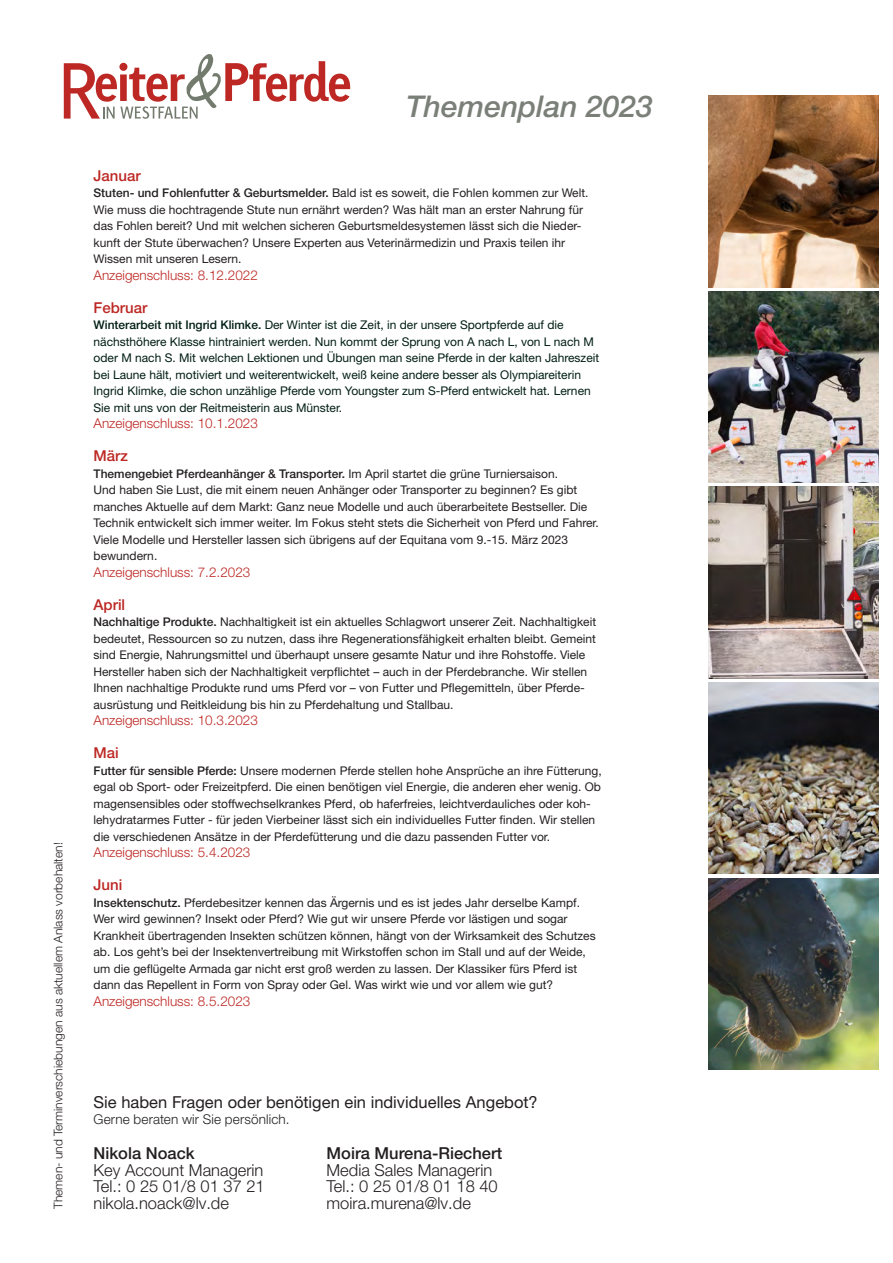
<style>
.page{position:relative;width:893px;height:1263px;background:#fff}
.page>*{position:absolute;margin:0;border:0;box-sizing:border-box;transform-origin:0 0}
.t1{font:italic 500 30px "Helvetica Neue LT Pro";color:#7a7f78}
.t2{font:300 16.5px/16.5px "Helvetica Neue LT Pro";color:#231f20;text-align:justify}
.t3{font:16.5px "Helvetica Neue LT Pro";color:#231f20}
.t4{font:500 16.5px "Helvetica Neue LT Pro";color:#231f20}
.t5{font:500 15px "Helvetica Neue LT Pro";color:#bd2824}
.t6{font:300 13.5px "Helvetica Neue LT Pro";color:#bd2824}
.t7{font:300 13.5px "Helvetica Neue LT Pro";letter-spacing:.01em;color:#231f20}
.t8{font:12px/16.5px "Helvetica Neue LT Pro";color:#231f20}
.t9{font:12px/16.5px "Helvetica Neue LT Pro";color:#001e15}
.t10{font:300 12px "Helvetica Neue LT Pro";color:#231f20}
.s1{font-weight:500}
</style>
<div class="page">
<svg style="left:64px;top:54px;width:286px;height:65px"></svg>
<img style="left:709px;top:682px;width:170px;height:192px">
<img style="left:709px;top:878px;width:170px;height:191px">
<img style="left:709px;top:487px;width:170px;height:191px">
<img style="left:709px;top:96px;width:170px;height:191px">
<img style="left:709px;top:291px;width:170px;height:192px">
<p class="t10" style="left:51px;top:1209px;width:368px;rotate:-90deg">Themen- und Terminverschiebungen aus aktuellem Anlass vorbehalten!</p>
<h1 class="t1" style="left:406px;top:88px;width:248px">Themenplan 2023</h1>
<p class="t5" style="left:94px;top:166px;width:49px">Januar</p>
<p class="t8" style="left:94px;top:185px;width:496px"><span class="s1">Stuten- und Fohlenfutter &amp; Geburtsmelder.</span> Bald ist es soweit, die Fohlen kommen zur Welt.<br>Wie muss die hochtragende Stute nun ernährt werden? Was hält man an erster Nahrung für das Fohlen bereit? Und mit welchen sicheren Geburtsmeldesystemen lässt sich die Nieder&shy;kunft der Stute überwachen? Unsere Experten aus Veterinärmedizin und Praxis teilen ihr Wissen mit unseren Lesern.</p>
<p class="t6" style="left:94px;top:267px;width:166px">Anzeigenschluss: 8.12.2022</p>
<p class="t5" style="left:94px;top:298px;width:55px">Februar</p>
<p class="t9" style="left:94px;top:317px;width:507px"><span class="s1">Winterarbeit mit Ingrid Klimke.</span> Der Winter ist die Zeit, in der unsere Sportpferde auf die nächsthöhere Klasse hintrainiert werden. Nun kommt der Sprung von A nach L, von L nach M oder M nach S. Mit welchen Lektionen und Übungen man seine Pferde in der kalten Jahreszeit bei Laune hält, motiviert und weiterentwickelt, weiß keine andere besser als Olympiareiterin Ingrid Klimke, die schon unzählige Pferde vom Youngster zum S-Pferd entwickelt hat. Lernen Sie mit uns von der Reitmeisterin aus Münster.</p>
<p class="t6" style="left:94px;top:415px;width:166px">Anzeigenschluss: 10.1.2023</p>
<p class="t5" style="left:94px;top:447px;width:36px">März</p>
<p class="t8" style="left:94px;top:465px;width:507px"><span class="s1">Themengebiet Pferdeanhänger &amp; Transporter.</span> Im April startet die grüne Turniersaison.<br>Und haben Sie Lust, die mit einem neuen Anhänger oder Transporter zu beginnen? Es gibt manches Aktuelle auf dem Markt: Ganz neue Modelle und auch überarbeitete Bestseller. Die Technik entwickelt sich immer weiter. Im Fokus steht stets die Sicherheit von Pferd und Fahrer.<br>Viele Modelle und Hersteller lassen sich übrigens auf der Equitana vom 9.-15. März 2023 bewundern.</p>
<p class="t6" style="left:94px;top:564px;width:158px">Anzeigenschluss: 7.2.2023</p>
<p class="t5" style="left:94px;top:595px;width:33px">April</p>
<p class="t8" style="left:94px;top:614px;width:504px"><span class="s1">Nachhaltige Produkte.</span> Nachhaltigkeit ist ein aktuelles Schlagwort unserer Zeit. Nachhaltigkeit bedeutet, Ressourcen so zu nutzen, dass ihre Regenerationsfähigkeit erhalten bleibt. Gemeint sind Energie, Nahrungsmittel und überhaupt unsere gesamte Natur und ihre Rohstoffe. Viele Hersteller haben sich der Nachhaltigkeit verpflichtet – auch in der Pferdebranche. Wir stellen Ihnen nachhaltige Produkte rund ums Pferd vor – von Futter und Pflegemitteln, über Pferde&shy;ausrüstung und Reitkleidung bis hin zu Pferdehaltung und Stallbau.</p>
<p class="t6" style="left:94px;top:712px;width:166px">Anzeigenschluss: 10.3.2023</p>
<p class="t5" style="left:94px;top:744px;width:27px">Mai</p>
<p class="t8" style="left:94px;top:762px;width:510px"><span class="s1">Futter für sensible Pferde:</span> Unsere modernen Pferde stellen hohe Ansprüche an ihre Fütterung, egal ob Sport- oder Freizeitpferd. Die einen benötigen viel Energie, die anderen eher wenig. Ob magensensibles oder stoffwechselkrankes Pferd, ob haferfreies, leichtverdauliches oder koh&shy;lehydratarmes Futter - für jeden Vierbeiner lässt sich ein individuelles Futter finden. Wir stellen die verschiedenen Ansätze in der Pferdefütterung und die dazu passenden Futter vor.</p>
<p class="t6" style="left:94px;top:844px;width:158px">Anzeigenschluss: 5.4.2023</p>
<p class="t5" style="left:94px;top:876px;width:30px">Juni</p>
<p class="t8" style="left:94px;top:894px;width:504px"><span class="s1">Insektenschutz.</span> Pferdebesitzer kennen das Ärgernis und es ist jedes Jahr derselbe Kampf.<br>Wer wird gewinnen? Insekt oder Pferd? Wie gut wir unsere Pferde vor lästigen und sogar Krankheit übertragenden Insekten schützen können, hängt von der Wirksamkeit des Schutzes ab. Los geht’s bei der Insektenvertreibung mit Wirkstoffen schon im Stall und auf der Weide, um die geflügelte Armada gar nicht erst groß werden zu lassen. Der Klassiker fürs Pferd ist dann das Repellent in Form von Spray oder Gel. Was wirkt wie und vor allem wie gut?</p>
<p class="t6" style="left:94px;top:993px;width:158px">Anzeigenschluss: 8.5.2023</p>
<h2 class="t3" style="left:94px;top:1092px;width:446px">Sie haben Fragen oder benötigen ein individuelles Angebot?</h2>
<p class="t7" style="left:94px;top:1111px;width:197px">Gerne beraten wir Sie persönlich.</p>
<h2 class="t4" style="left:94px;top:1143px;width:103px">Nikola Noack</h2>
<h2 class="t2" style="left:94px;top:1161px;width:173px">Key Account Managerin Tel.: 0 25 01/8 01 37 21 nikola.noack@lv.de</h2>
<h2 class="t4" style="left:327px;top:1143px;width:177px">Moira Murena-Riechert</h2>
<h2 class="t2" style="left:327px;top:1161px;width:173px;text-align:left">Media Sales Managerin<br>Tel.: 0 25 01/8 01 18 40 moira.murena@lv.de</h2>
</div>
